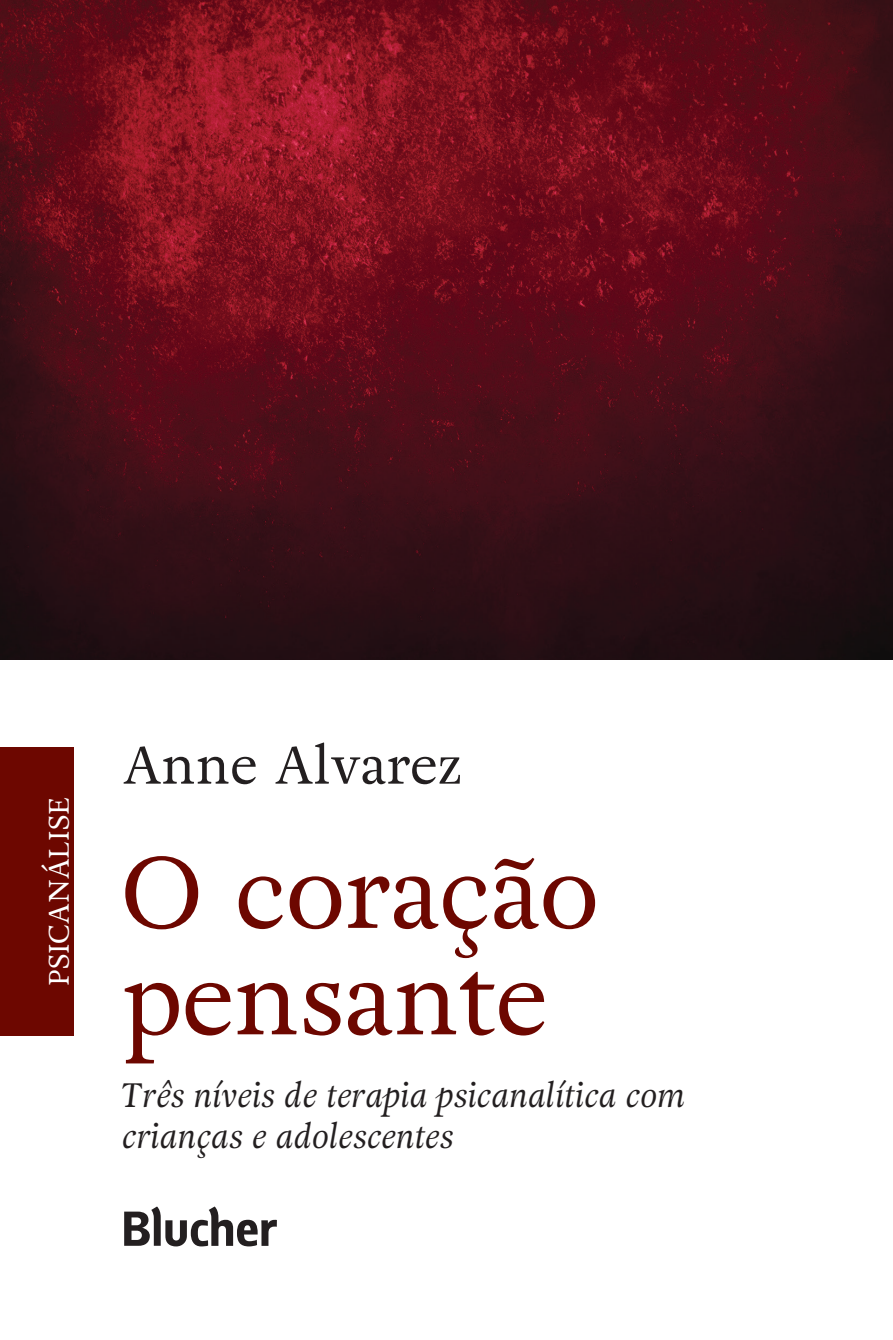
<style>
.page{position:relative;width:893px;height:1340px;background:#fff}
.page>*{position:absolute;margin:0;border:0;box-sizing:border-box;transform-origin:0 0}
.t1{font:100.35px/106.4px "Adriane Text";color:#6d0700}
.t2{font:52.43px "Adriane Text";color:#231f20}
.t3{font:italic 33.75px/40.5px "Adriane Text";color:#231f20}
.t4{font:28.12px "Adriane Text";color:#fff}
</style>
<div class="page">
<img style="left:1px;top:0;width:892px;height:659px">
<div style="left:1px;top:747px;width:73px;height:288px;background:#6d0700"></div>
<svg style="left:124px;top:1206px;width:153px;height:40px"></svg>
<p class="t4" style="left:40px;top:986px;width:191px;rotate:-90deg">PSICANÁLISE</p>
<h2 class="t2" style="left:123px;top:729px;width:341px">Anne Alvarez</h2>
<h1 class="t1" style="left:121px;top:838px;width:479px">O coração pensante</h1>
<p class="t3" style="left:122px;top:1076px;width:564px">Três níveis de terapia psicanalítica com crianças e adolescentes</p>
</div>
